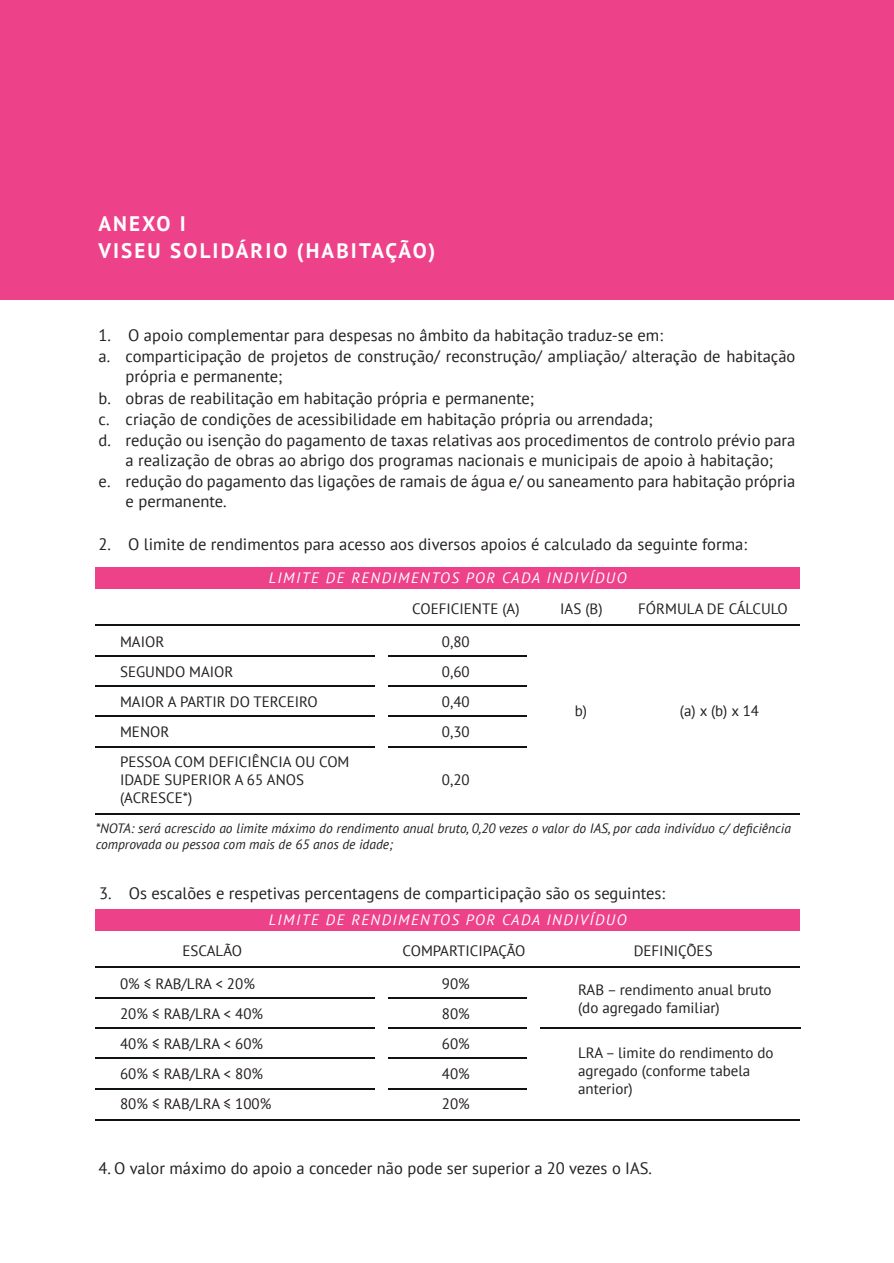
<style>
.page{position:relative;width:894px;height:1263px;background:#fff}
.page>*{position:absolute;margin:0;border:0;box-sizing:border-box;transform-origin:0 0}
.t1{font:700 21px/26.7px "PT Sans";letter-spacing:.1em;color:#fff}
.t2{font:16.5px/21.3px "PT Sans";color:#231f20}
.t3{font:15px/30px "PT Sans";color:#231f20}
.t4{font:italic 15px "PT Sans";letter-spacing:.1em;color:#fff}
.t5{font:italic 13.5px/16.2px "PT Sans";color:#231f20}
</style>
<div class="page">
<div style="left:96px;top:909px;width:703px;height:21px;background:#ed4189"></div>
<hr style="left:540px;top:1027px;width:259px;height:2px;background:#101315">
<hr style="left:388px;top:1088px;width:138px;height:1px;background:#101315">
<hr style="left:388px;top:1057px;width:138px;height:2px;background:#101315">
<hr style="left:388px;top:1027px;width:138px;height:2px;background:#101315">
<hr style="left:388px;top:997px;width:138px;height:1px;background:#101315">
<hr style="left:95px;top:1088px;width:280px;height:1px;background:#101315">
<hr style="left:95px;top:1057px;width:280px;height:2px;background:#101315">
<hr style="left:95px;top:1027px;width:280px;height:2px;background:#101315">
<hr style="left:95px;top:997px;width:280px;height:1px;background:#101315">
<hr style="left:95px;top:1119px;width:704px;height:2px;background:#101315">
<hr style="left:95px;top:966px;width:704px;height:2px;background:#101315">
<div style="left:0;top:0;width:893px;height:300px;background:#ed4189"></div>
<div style="left:96px;top:567px;width:703px;height:21px;background:#ed4189"></div>
<hr style="left:95px;top:813px;width:704px;height:2px;background:#101315">
<hr style="left:388px;top:746px;width:138px;height:1px;background:#101315">
<hr style="left:388px;top:715px;width:138px;height:2px;background:#101315">
<hr style="left:388px;top:685px;width:138px;height:2px;background:#101315">
<hr style="left:388px;top:655px;width:138px;height:1px;background:#101315">
<hr style="left:95px;top:746px;width:280px;height:1px;background:#101315">
<hr style="left:95px;top:715px;width:280px;height:2px;background:#101315">
<hr style="left:95px;top:685px;width:280px;height:2px;background:#101315">
<hr style="left:95px;top:655px;width:280px;height:1px;background:#101315">
<hr style="left:95px;top:624px;width:704px;height:2px;background:#101315">
<p class="t1" style="left:98px;top:210px;width:338px">ANEXO I<br>VISEU SOLIDÁRIO (HABITAÇÃO)</p>
<p class="t2" style="left:99px;top:324px;width:698px">1. O apoio complementar para despesas no âmbito da habitação traduz-se em:<br>a. comparticipação de projetos de construção/ reconstrução/ ampliação/ alteração de habitação</p>
<p class="t2" style="left:99px;top:365px;width:698px;text-indent:27px">própria e permanente;<br>b. obras de reabilitação em habitação própria e permanente;<br>c. criação de condições de acessibilidade em habitação própria ou arrendada;<br>d. redução ou isenção do pagamento de taxas relativas aos procedimentos de controlo prévio para</p>
<p class="t2" style="left:99px;top:449px;width:698px;text-align:center">a realização de obras ao abrigo dos programas nacionais e municipais de apoio à habitação;<br>e. redução do pagamento das ligações de ramais de água e/ ou saneamento para habitação própria</p>
<p class="t2" style="left:125px;top:490px;width:103px">e permanente.</p>
<p class="t2" style="left:99px;top:533px;width:649px">2. O limite de rendimentos para acesso aos diversos apoios é calculado da seguinte forma:</p>
<p class="t4" style="left:268px;top:568px;width:359px">LIMITE DE RENDIMENTOS POR CADA INDIVÍDUO</p>
<p class="t3" style="left:412px;top:593px;width:109px">COEFICIENTE (A)</p>
<p class="t3" style="left:560px;top:593px;width:44px">IAS (B)</p>
<p class="t3" style="left:637px;top:593px;width:151px">FÓRMULA DE CÁLCULO</p>
<p class="t3" style="left:120px;top:626px;width:231px">MAIOR<br>SEGUNDO MAIOR<br>MAIOR A PARTIR DO TERCEIRO<br>MENOR<br>PESSOA COM DEFICIÊNCIA OU COM</p>
<p class="t3" style="left:120px;top:770px;width:185px;line-height:18px">IDADE SUPERIOR A 65 ANOS (ACRESCE*)</p>
<p class="t3" style="left:441px;top:626px;width:29px;text-align:justify">0,80<br>0,60<br>0,40<br>0,30</p>
<p class="t3" style="left:441px;top:764px;width:29px">0,20</p>
<p class="t3" style="left:574px;top:696px;width:14px">b)</p>
<p class="t3" style="left:679px;top:696px;width:81px">(a) x (b) x 14</p>
<p class="t5" style="left:96px;top:820px;width:696px">*NOTA: será acrescido ao limite máximo do rendimento anual bruto, 0,20 vezes o valor do IAS, por cada indivíduo c/ deficiência comprovada ou pessoa com mais de 65 anos de idade;</p>
<p class="t2" style="left:99px;top:882px;width:567px">3. Os escalões e respetivas percentagens de comparticipação são os seguintes:</p>
<p class="t4" style="left:268px;top:910px;width:359px">LIMITE DE RENDIMENTOS POR CADA INDIVÍDUO</p>
<p class="t3" style="left:182px;top:935px;width:61px">ESCALÃO</p>
<p class="t3" style="left:402px;top:935px;width:124px">COMPARTICIPAÇÃO</p>
<p class="t3" style="left:633px;top:935px;width:80px">DEFINIÇÕES</p>
<p class="t3" style="left:120px;top:968px;width:153px">0% ≤ RAB/LRA &lt; 20%<br>20% ≤ RAB/LRA &lt; 40%<br>40% ≤ RAB/LRA &lt; 60%<br>60% ≤ RAB/LRA &lt; 80%<br>80% ≤ RAB/LRA ≤ 100%</p>
<p class="t3" style="left:441px;top:968px;width:29px;text-align:justify">90% 80% 60% 40% 20%</p>
<p class="t3" style="left:577px;top:981px;width:195px;line-height:18px">RAB – rendimento anual bruto (do agregado familiar)</p>
<p class="t3" style="left:577px;top:1044px;width:197px;line-height:18px">LRA – limite do rendimento do agregado (conforme tabela anterior)</p>
<p class="t2" style="left:98px;top:1157px;width:554px">4. O valor máximo do apoio a conceder não pode ser superior a 20 vezes o IAS.</p>
</div>
